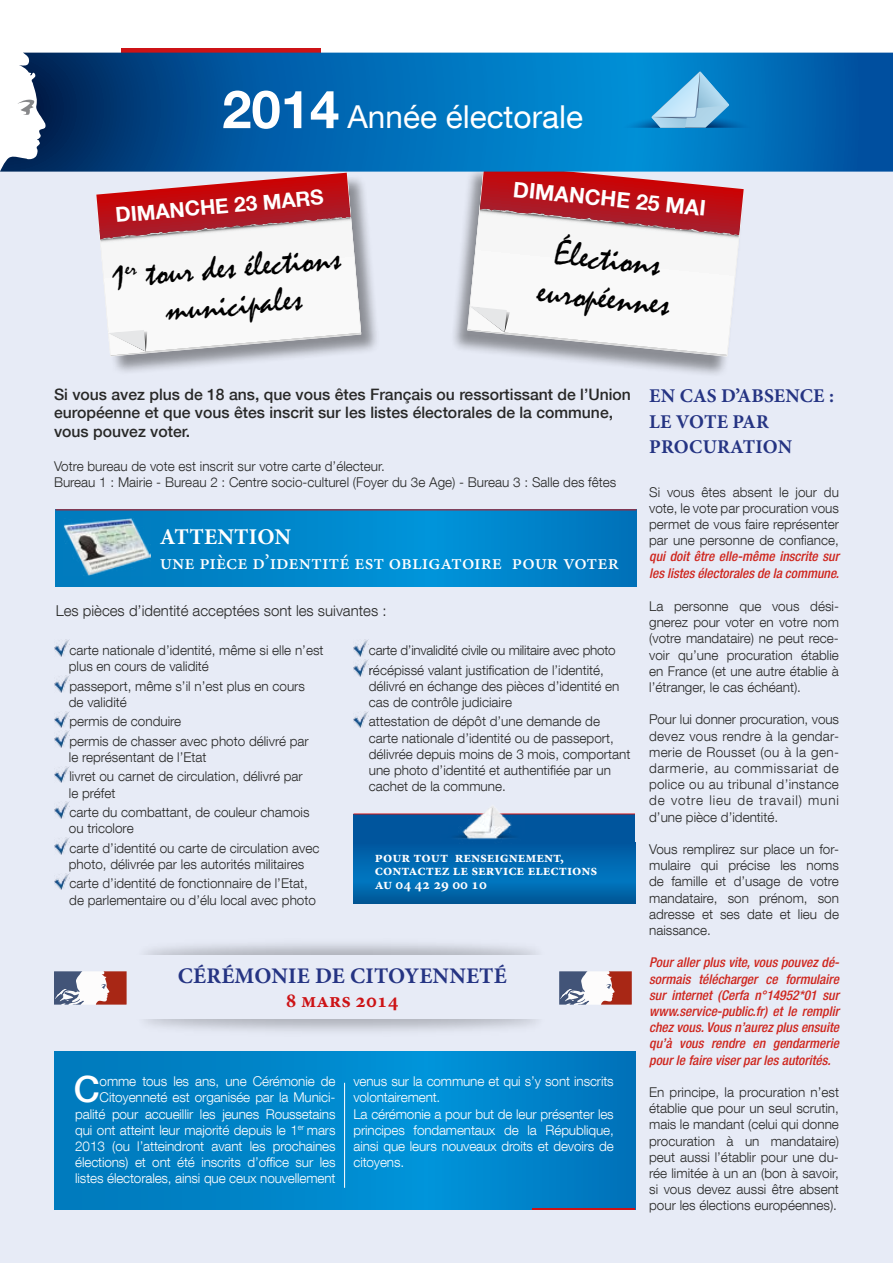
<style>
.page{position:relative;width:893px;height:1263px;background:#fff}
.page>*{position:absolute;margin:0;border:0;box-sizing:border-box;transform-origin:0 0}
.t1{font:36.45px/39.2px "Mistral";color:#000;text-align:center}
.t2{font:500 36.15px "Helvetica Neue LT Com";color:#fff}
.t3{font:35.1px/37.8px "Mistral";color:#000;text-align:center}
.t4{font:31.5px "Helvetica Neue LT Com";color:#fff}
.t5{font:700 22.5px "Minion Pro";color:#fff}
.t6{font:700 22.35px "Minion Pro";letter-spacing:.01em;color:#253483}
.t7{font:700 21.3px "Helvetica Neue LT Com";color:#fff}
.t8{font:500 21px "Minion Pro";color:#fff}
.t9{font:700 20.7px "Minion Pro";color:#cd1316}
.t10{font:700 20.55px "Helvetica Neue LT Com";color:#fff}
.t11{font:700 19.5px/25.5px "Minion Pro";letter-spacing:.07em;color:#253483}
.t12{font:500 15.75px/18.9px "Helvetica Neue LT Com";color:#282827}
.t13{font:700 15px/13.5px "Minion Pro";color:#fff}
.t14{font:300 15px "Helvetica Neue LT Com";color:#282827}
.t15{font:300 13.5px/16.2px "Helvetica Neue LT Com";color:#282827}
.t16{font:300 13.5px/16.2px "Helvetica Neue LT Com";letter-spacing:-.01em;color:#fff;text-align:right}
.t17{font:italic 500 condensed 13.5px/16.2px "Helvetica Neue LT Com";color:#cf261e}
.t18{font:300 13.5px/19.5px "Helvetica Neue LT Com";letter-spacing:-.02em;color:#282827}
.s1{font-weight:700;font-size:52.65px}
.s2{color:#000}
</style>
<div class="page">
<div style="left:0;top:172px;width:893px;height:1091px;background:#e7ebf6"></div>
<div style="left:121px;top:48px;width:200px;height:5px;background:#cd1316"></div>
<img style="left:54px;top:640px;width:15px;height:17px">
<img style="left:54px;top:675px;width:15px;height:17px">
<img style="left:54px;top:711px;width:15px;height:17px">
<img style="left:54px;top:730px;width:15px;height:17px">
<img style="left:54px;top:766px;width:15px;height:17px">
<img style="left:54px;top:802px;width:15px;height:16px">
<img style="left:54px;top:837px;width:15px;height:17px">
<img style="left:54px;top:873px;width:15px;height:17px">
<img style="left:353px;top:640px;width:16px;height:17px">
<img style="left:353px;top:659px;width:16px;height:17px">
<img style="left:353px;top:711px;width:16px;height:17px">
<svg style="left:353px;top:843px;width:282px;height:60px;background:#0067ad"></svg>
<div style="left:353px;top:814px;width:282px;height:29px;background:#00559d"></div>
<hr style="left:353px;top:814px;width:282px;height:1px;background:#cd1316">
<img style="left:440px;top:807px;width:84px;height:33px">
<svg style="left:54px;top:1051px;width:581px;height:158px;background:#0083c8"></svg>
<hr style="left:344px;top:1083px;width:1px;height:105px;background:#fff">
<svg style="left:559px;top:971px;width:73px;height:34px;background:#b09095"></svg>
<svg style="left:54px;top:971px;width:73px;height:34px;background:#b09095"></svg>
<svg style="left:56px;top:510px;width:581px;height:77px;background:#0184c9"></svg>
<img style="left:63px;top:518px;width:87px;height:58px">
<div style="left:98px;top:174px;width:283px;height:202px;background:#000;opacity:.4"></div>
<svg style="left:96px;top:172px;width:265px;height:184px"></svg>
<svg style="left:97px;top:179px;width:264px;height:173px"></svg>
<svg style="left:108px;top:330px;width:253px;height:26px;background:#d2d3d7"></svg>
<svg style="left:96px;top:195px;width:255px;height:50px"></svg>
<div style="left:450px;top:166px;width:295px;height:212px;background:#000;opacity:.4"></div>
<svg style="left:470px;top:172px;width:273px;height:183px"></svg>
<svg style="left:468px;top:306px;width:259px;height:50px;background:#e1e1e3"></svg>
<svg style="left:479px;top:172px;width:260px;height:64px"></svg>
<svg style="left:0;top:53px;width:893px;height:119px;background:#0968ac"></svg>
<svg style="left:17px;top:99px;width:18px;height:16px"></svg>
<svg style="left:614px;top:72px;width:144px;height:56px;background:#379cd3"></svg>
<hr style="left:56px;top:509px;width:580px;height:1px;background:#cd1316">
<hr style="left:533px;top:1209px;width:102px;height:1px;background:#cd1316">
<h3 class="t4" style="left:222px;top:97px;width:362px"><span class="s1">2014</span> Année électorale</h3>
<h3 class="t10" style="left:115px;top:202px;width:210px;rotate:-5deg">DIMANCHE 23 MARS</h3>
<h3 class="t3" style="left:110px;top:259px;width:231px;rotate:-5deg">1<sup>er</sup> tour des élections municipales</h3>
<h3 class="t7" style="left:515px;top:175px;width:195px;rotate:6deg">DIMANCHE 25 MAI</h3>
<h1 class="t1" style="left:544px;top:232px;width:134px;rotate:6deg">Élections européennes</h1>
<p class="t12" style="left:54px;top:384px;width:578px">Si vous avez plus de 18 ans, que vous êtes Français ou ressortissant de l’Union européenne et que vous êtes inscrit sur les listes électorales de la commune, vous pouvez voter.</p>
<p class="t15" style="left:54px;top:457px;width:564px">Votre bureau de vote est inscrit sur votre carte d’électeur.<br>Bureau 1 : Mairie - Bureau 2 : Centre socio-culturel (Foyer du 3e Age) - Bureau 3 : Salle des fêtes</p>
<h3 class="t5" style="left:160px;top:521px;width:133px">ATTENTION</h3>
<h3 class="t8" style="left:160px;top:548px;width:461px">une pièce d’identité est obligatoire pour voter</h3>
<p class="t14" style="left:56px;top:601px;width:332px">Les pièces d’identité acceptées sont les suivantes :</p>
<p class="t15" style="left:69px;top:642px;width:256px">carte nationale d’identité, même si elle n’est plus en cours de validité</p>
<p class="t15" style="left:69px;top:677px;width:238px">passeport, même s’il n’est plus en cours de validité</p>
<p class="t15" style="left:69px;top:711px;width:241px;line-height:19.5px">permis de conduire<br>permis de chasser avec photo délivré par</p>
<p class="t15" style="left:69px;top:747px;width:235px;line-height:19.5px">le représentant de l’Etat<br>livret ou carnet de circulation, délivré par</p>
<p class="t15" style="left:69px;top:783px;width:242px;line-height:19.5px">le préfet<br>carte du combattant, de couleur chamois</p>
<p class="t15" style="left:69px;top:818px;width:252px;line-height:19.5px">ou tricolore<br>carte d’identité ou carte de circulation avec</p>
<p class="t15" style="left:69px;top:854px;width:240px;line-height:19.5px">photo, délivrée par les autorités militaires carte d’identité de fonctionnaire de l’Etat,</p>
<p class="t15" style="left:69px;top:891px;width:248px">de parlementaire ou d’élu local avec photo</p>
<p class="t18" style="left:369px;top:640px;width:248px">carte d’invalidité civile ou militaire avec photo <span class="s2">r</span>écépissé valant justification de l’identité,</p>
<p class="t15" style="left:369px;top:677px;width:252px">délivré en échange des pièces d’identité en cas de contrôle judiciaire</p>
<p class="t15" style="left:369px;top:713px;width:263px">attestation de dépôt d’une demande de carte nationale d’identité ou de passeport, délivrée depuis moins de 3 mois, comportant une photo d’identité et authentifiée par un cachet de la commune.</p>
<p class="t13" style="left:375px;top:850px;width:224px">POUR TOUT RENSEIGNEMENT,<br>CONTACTEZ LE SERVICE ELECTIONS<br>AU 04 42 29 00 10</p>
<h3 class="t6" style="left:178px;top:960px;width:330px">CÉRÉMONIE DE CITOYENNETÉ</h3>
<h3 class="t9" style="left:286px;top:986px;width:114px">8 MARS 2014</h3>
<h2 class="t2" style="left:74px;top:1068px;width:28px">C</h2>
<p class="t16" style="left:75px;top:1073px;width:262px">omme tous les ans, une Cérémonie de Citoyenneté est organisée par la Munici&shy;palité pour accueillir les jeunes Roussetains qui ont atteint leur majorité depuis le 1<sup>er</sup> mars 2013 (ou l’atteindront avant les prochaines élections) et ont été inscrits d’office sur les listes électorales, ainsi que ceux nouvellement</p>
<p class="t16" style="left:353px;top:1073px;width:262px;text-align:left">venus sur la commune et qui s’y sont inscrits volontairement.<br>La cérémonie a pour but de leur présenter les principes fondamentaux de la République, ainsi que leurs nouveaux droits et devoirs de citoyens.</p>
<h3 class="t11" style="left:649px;top:383px;width:186px">EN CAS D’ABSENCE :<br>LE VOTE PAR<br>PROCURATION</h3>
<p class="t15" style="left:649px;top:483px;width:191px;text-align:justify">Si vous êtes absent le jour du vote, le vote par procuration vous permet de vous faire représenter par une personne de confiance,</p>
<p class="t17" style="left:649px;top:548px;width:191px">qui doit être elle-même inscrite sur les listes électorales de la commune.</p>
<p class="t15" style="left:649px;top:598px;width:191px;text-align:justify">La personne que vous dési&shy;gnerez pour voter en votre nom (votre mandataire) ne peut rece&shy;voir qu’une procuration établie en France (et une autre établie à l’étranger, le cas échéant).</p>
<p class="t15" style="left:649px;top:711px;width:191px;text-align:justify">Pour lui donner procuration, vous devez vous rendre à la gendar&shy;merie de Rousset (ou à la gen&shy;darmerie, au commissariat de police ou au tribunal d’instance de votre lieu de travail) muni d’une pièce d’identité.</p>
<p class="t15" style="left:649px;top:841px;width:191px;text-align:justify">Vous remplirez sur place un for&shy;mulaire qui précise les noms de famille et d’usage de votre mandataire, son prénom, son adresse et ses date et lieu de naissance.</p>
<p class="t17" style="left:649px;top:954px;width:192px;text-align:justify">Pour aller plus vite, vous pouvez dé&shy;sormais télécharger ce formulaire sur internet (Cerfa n°14952*01 sur www.service-public.fr) et le remplir chez vous. Vous n’aurez plus ensuite qu’à vous rendre en gendarmerie pour le faire viser par les autorités.</p>
<p class="t15" style="left:649px;top:1084px;width:191px;text-align:justify">En principe, la procuration n’est établie que pour un seul scrutin, mais le mandant (celui qui donne procuration à un mandataire) peut aussi l’établir pour une du&shy;rée limitée à un an (bon à savoir, si vous devez aussi être absent pour les élections européennes).</p>
</div>
